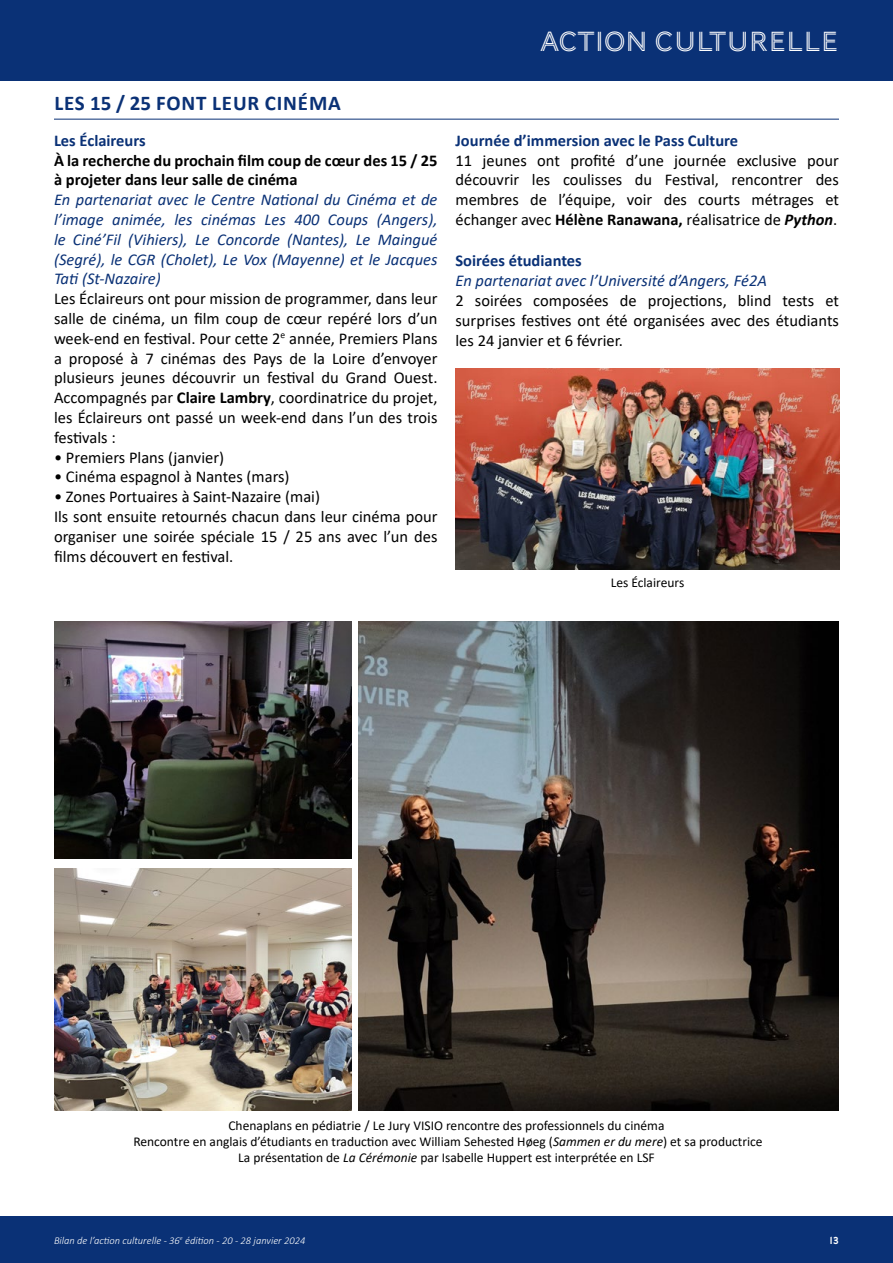
<style>
.page{position:relative;width:893px;height:1263px;background:#fff}
.page>*{position:absolute;margin:0;border:0;box-sizing:border-box;transform-origin:0 0}
.t1{font:28.5px "AW Conqueror Inline";color:#fff}
.t2{font:700 21px "Calibri";letter-spacing:.04em;color:#0a3176}
.t3{font:16.5px/19.8px "Calibri";color:#000;text-align:justify}
.t4{font:italic 16.5px/19.8px "Calibri";color:#0a3176;text-align:justify}
.t5{font:700 16.5px/19.8px "Calibri";color:#000}
.t6{font:700 16.5px "Calibri";color:#0a3176}
.t7{font:13.5px/16.2px "Calibri";color:#000;text-align:center}
.t8{font:italic 300 10.5px "Calibri";color:#fff}
.t9{font:10.5px "AW Conqueror Carved One";color:#fff;scale:.95 1}
.s1{font-weight:700}
.s2{font-weight:700;font-style:italic}
.s3{font-style:italic}
</style>
<div class="page">
<div style="left:0;top:0;width:893px;height:81px;background:#0a3176"></div>
<div style="left:0;top:1216px;width:893px;height:47px;background:#0a3176"></div>
<hr style="left:54px;top:119px;width:785px;height:1px;background:#0a3176">
<img style="left:455px;top:369px;width:384px;height:200px">
<img style="left:54px;top:621px;width:297px;height:237px">
<img style="left:358px;top:621px;width:481px;height:490px">
<img style="left:54px;top:868px;width:297px;height:243px">
<p class="t2" style="left:54px;top:88px;width:288px">LES 15 / 25 FONT LEUR CINÉMA</p>
<p class="t6" style="left:54px;top:129px;width:93px">Les Éclaireurs</p>
<p class="t5" style="left:54px;top:150px;width:385px">À la recherche du prochain film coup de cœur des 15 / 25 à projeter dans leur salle de cinéma</p>
<p class="t4" style="left:54px;top:189px;width:385px">En partenariat avec le Centre National du Cinéma et de l’image animée, les cinémas Les 400 Coups (Angers), le Ciné’Fil (Vihiers), Le Concorde (Nantes), Le Maingué (Segré), le CGR (Cholet), Le Vox (Mayenne) et le Jacques Tati (St-Nazaire)</p>
<p class="t3" style="left:54px;top:288px;width:385px">Les Éclaireurs ont pour mission de programmer, dans leur salle de cinéma, un film coup de cœur repéré lors d’un week-end en festival. Pour cette 2<sup>e</sup> année, Premiers Plans a proposé à 7 cinémas des Pays de la Loire d’envoyer plusieurs jeunes découvrir un festival du Grand Ouest.<br>Accompagnés par <span class="s1">Claire Lambry</span>, coordinatrice du projet, les Éclaireurs ont passé un week-end dans l’un des trois festivals :</p>
<p class="t3" style="left:54px;top:447px;width:172px">• Premiers Plans (janvier)</p>
<p class="t3" style="left:54px;top:467px;width:237px">• Cinéma espagnol à Nantes (mars)</p>
<p class="t3" style="left:54px;top:486px;width:385px;text-align:left">• Zones Portuaires à Saint-Nazaire (mai)<br>Ils sont ensuite retournés chacun dans leur cinéma pour organiser une soirée spéciale 15 / 25 ans avec l’un des films découvert en festival.</p>
<h1 class="t1" style="left:540px;top:28px;width:300px">ACTION CULTURELLE</h1>
<p class="t6" style="left:455px;top:129px;width:284px">Journée d’immersion avec le Pass Culture</p>
<p class="t3" style="left:455px;top:150px;width:385px">11 jeunes ont profité d’une journée exclusive pour découvrir les coulisses du Festival, rencontrer des membres de l’équipe, voir des courts métrages et échanger avec <span class="s1">Hélène Ranawana,</span> réalisatrice de <span class="s2">Python</span>.</p>
<p class="t6" style="left:455px;top:249px;width:128px">Soirées étudiantes</p>
<p class="t4" style="left:455px;top:270px;width:313px">En partenariat avec l’Université d’Angers, Fé2A</p>
<p class="t3" style="left:455px;top:290px;width:385px">2 soirées composées de projections, blind tests et surprises festives ont été organisées avec des étudiants les 24 janvier et 6 février.</p>
<p class="t7" style="left:611px;top:574px;width:75px">Les Éclaireurs</p>
<p class="t7" style="left:133px;top:1117px;width:631px">Chenaplans en pédiatrie / Le Jury VISIO rencontre des professionnels du cinéma<br>Rencontre en anglais d’étudiants en traduction avec William Sehested Høeg (<span class="s3">Sammen er du mere</span>) et sa productrice<br>La présentation de <span class="s3">La Cérémonie</span> par Isabelle Huppert est interprétée en LSF</p>
<p class="t8" style="left:54px;top:1233px;width:253px">Bilan de l’action culturelle - 36<sup>e</sup> édition - 20 - 28 janvier 2024</p>
<p class="t9" style="left:830px;top:1235px;width:11px">13</p>
</div>
